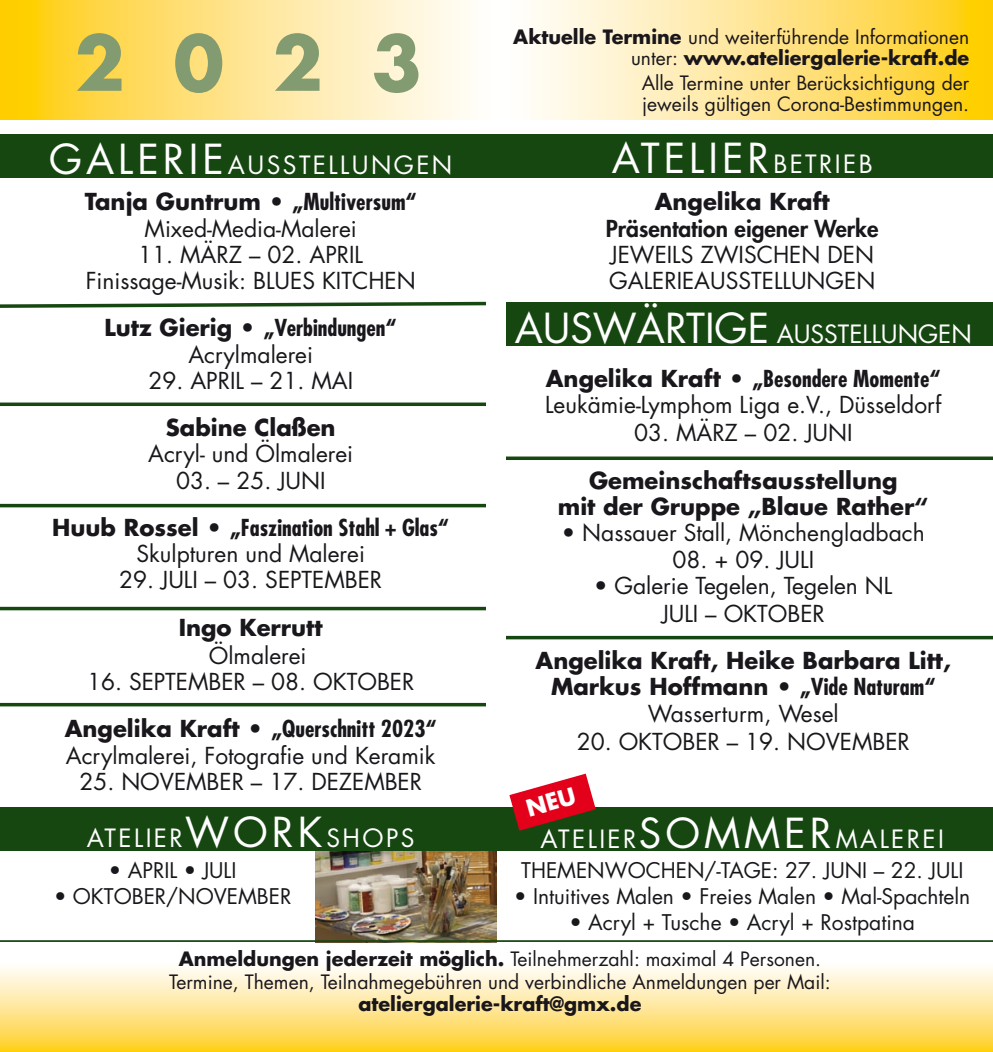
<style>
.page{position:relative;width:993px;height:1052px;background:#fff}
.page>*{position:absolute;margin:0;border:0;box-sizing:border-box;transform-origin:0 0}
.t1{font:700 73.5px "Futura";color:#839b70}
.t2{font:40.25px "Futura";letter-spacing:.1em;color:#fff}
.t3{font:24.5px "Futura";letter-spacing:.1em;color:#fff}
.t4{font:24.5px "Futura";color:#fff}
.t5{font:22.75px/26.2px "Futura";color:#1a171c;text-align:center}
.t6{font:700 22.75px/26.2px "Futura";color:#1a171c;text-align:center}
.t7{font:700 condensed 22.75px/26.2px "Futura";color:#1a171c;text-align:center}
.t8{font:800 22.75px "Futura";color:#1a171c}
.t9{font:21px "Futura";color:#1a171c}
.t10{font:19.25px/21px "Futura";color:#1a171c}
.t11{font:700 19.25px/21px "Futura";color:#1a171c;text-align:right}
.s1{font-weight:400}
.s2{font-size:40.25px}
.s3{font-size:24.5px}
.s4{font-weight:700}
.s5{font-weight:700;font-stretch:condensed}
.s6{font-stretch:normal}
.s7{font-weight:400;font-stretch:normal}
.s8{font-stretch:condensed}
</style>
<div class="page">
<hr style="left:496px;top:636px;width:496px;height:3px;background:#174711">
<svg style="left:506px;top:456px;width:486px;height:4px;background:#355f30"></svg>
<div style="left:496px;top:303px;width:496px;height:43px;background:#174711"></div>
<img style="left:315px;top:851px;width:181px;height:92px">
<div style="left:0;top:134px;width:992px;height:43px;background:#174711"></div>
<svg style="left:0;top:967px;width:992px;height:85px;background:#ffe590"></svg>
<svg style="left:0;top:0;width:992px;height:119px;background:#ffe68f"></svg>
<svg style="left:0;top:301px;width:486px;height:7px"></svg>
<svg style="left:0;top:402px;width:486px;height:4px;background:#355f30"></svg>
<hr style="left:0;top:504px;width:496px;height:3px;background:#174711">
<hr style="left:0;top:607px;width:496px;height:3px;background:#174711">
<hr style="left:0;top:703px;width:496px;height:3px;background:#174711">
<div style="left:486px;top:188px;width:20px;height:624px;background:#fff"></div>
<div style="left:0;top:807px;width:992px;height:44px;background:#174711"></div>
<hr style="left:0;top:940px;width:992px;height:2px;background:#174711">
<svg style="left:509px;top:773px;width:86px;height:57px"></svg>
<h1 class="t1" style="left:74px;top:30px;width:349px">2023</h1>
<p class="t11" style="left:513px;top:28px;width:457px">Aktuelle Termine <span class="s1">und weiterführende Informationen unter:</span> www.ateliergalerie-kraft.de</p>
<p class="t10" style="left:641px;top:74px;width:329px">Alle Termine unter Berücksichtigung der jeweils gültigen Corona-Bestimmungen.</p>
<p class="t3" style="left:49px;top:153px;width:405px"><span class="s2">GALERIE</span>AUSSTELLUNGEN</p>
<h2 class="t2" style="left:611px;top:139px;width:262px">ATELIER<span class="s3">BETRIEB</span></h2>
<p class="t5" style="left:85px;top:191px;width:333px"><span class="s4">Tanja Guntrum •</span> <span class="s5">„Multiversum“<br></span>Mixed-Media-Malerei</p>
<p class="t5" style="left:86px;top:243px;width:331px">11. MÄRZ – 02. APRIL<br>Finissage-Musik: BLUES KITCHEN</p>
<p class="t7" style="left:105px;top:317px;width:293px"><span class="s6">Lutz Gierig •</span> „Verbindungen“<br><span class="s7">Acrylmalerei</span></p>
<p class="t5" style="left:148px;top:369px;width:206px">29. APRIL – 21. MAI</p>
<p class="t6" style="left:166px;top:416px;width:171px">Sabine Claßen</p>
<p class="t5" style="left:148px;top:443px;width:206px">Acryl- und Ölmalerei</p>
<p class="t7" style="left:52px;top:459px;width:398px;line-height:47.2px"><span class="s7">03. – 25. JUNI<br></span><span class="s6">Huub Rossel •</span> „Faszination Stahl + Glas“</p>
<p class="t5" style="left:136px;top:542px;width:230px">Skulpturen und Malerei</p>
<p class="t5" style="left:119px;top:569px;width:264px">29. JULI – 03. SEPTEMBER</p>
<p class="t6" style="left:179px;top:616px;width:145px">Ingo Kerrutt</p>
<p class="t5" style="left:209px;top:644px;width:99px">Ölmalerei</p>
<p class="t5" style="left:65px;top:660px;width:373px;line-height:47.2px">16. SEPTEMBER – 08. OKTOBER<br><span class="s4">Angelika Kraft •</span> <span class="s5">„Querschnitt 2023“</span></p>
<p class="t5" style="left:66px;top:744px;width:371px">Acrylmalerei, Fotografie und Keramik</p>
<p class="t5" style="left:79px;top:770px;width:344px">25. NOVEMBER – 17. DEZEMBER</p>
<p class="t6" style="left:654px;top:191px;width:176px">Angelika Kraft</p>
<p class="t8" style="left:605px;top:217px;width:274px">Präsentation eigener Werke</p>
<p class="t5" style="left:609px;top:243px;width:268px;text-align:left">JEWEILS ZWISCHEN DEN<br>GALERIEAUSSTELLUNGEN</p>
<p class="t4" style="left:514px;top:323px;width:458px"><span class="s2">AUSWÄRTIGE</span> AUSSTELLUNGEN</p>
<p class="t5" style="left:545px;top:368px;width:398px;text-align:left"><span class="s4">Angelika Kraft •</span> <span class="s5">„Besondere Momente“<br></span>Leukämie-Lymphom Liga e.V., Düsseldorf</p>
<p class="t5" style="left:634px;top:422px;width:220px">03. MÄRZ – 02. JUNI</p>
<p class="t6" style="left:557px;top:469px;width:372px">Gemeinschaftsausstellung<br>mit der Gruppe „Blaue Rather“</p>
<p class="t5" style="left:561px;top:522px;width:364px">• Nassauer Stall, Mönchengladbach</p>
<p class="t5" style="left:672px;top:548px;width:143px">08. + 09. JULI</p>
<p class="t5" style="left:594px;top:573px;width:300px;line-height:28px">• Galerie Tegelen, Tegelen NL<br>JULI – OKTOBER</p>
<p class="t6" style="left:535px;top:649px;width:416px">Angelika Kraft, Heike Barbara Litt,<br>Markus Hoffmann • <span class="s8">„Vide Naturam“<br></span><span class="s1">Wasserturm, Wesel</span></p>
<p class="t5" style="left:576px;top:730px;width:334px">20. OKTOBER – 19. NOVEMBER</p>
<p class="t3" style="left:87px;top:827px;width:329px">ATELIER<span class="s2">WORK</span>SHOPS</p>
<p class="t9" style="left:109px;top:860px;width:129px">• APRIL • JULI</p>
<p class="t9" style="left:54px;top:886px;width:239px">• OKTOBER/NOVEMBER</p>
<p class="t3" style="left:540px;top:827px;width:405px">ATELIER<span class="s2">SOMMER</span>MALEREI</p>
<p class="t9" style="left:521px;top:860px;width:443px">THEMENWOCHEN/-TAGE: 27. JUNI – 22. JULI</p>
<p class="t9" style="left:514px;top:886px;width:457px">• Intuitives Malen • Freies Malen • Mal-Spachteln</p>
<p class="t9" style="left:569px;top:913px;width:347px">• Acryl + Tusche • Acryl + Rostpatina</p>
<p class="t10" style="left:169px;top:949px;width:662px;line-height:22.8px;text-align:center"><span class="s4">Anmeldungen jederzeit möglich.</span> Teilnehmerzahl: maximal 4 Personen.<br>Termine, Themen, Teilnahmegebühren und verbindliche Anmeldungen per Mail:</p>
<p class="t11" style="left:358px;top:995px;width:284px">ateliergalerie-kraft@gmx.de</p>
</div>
